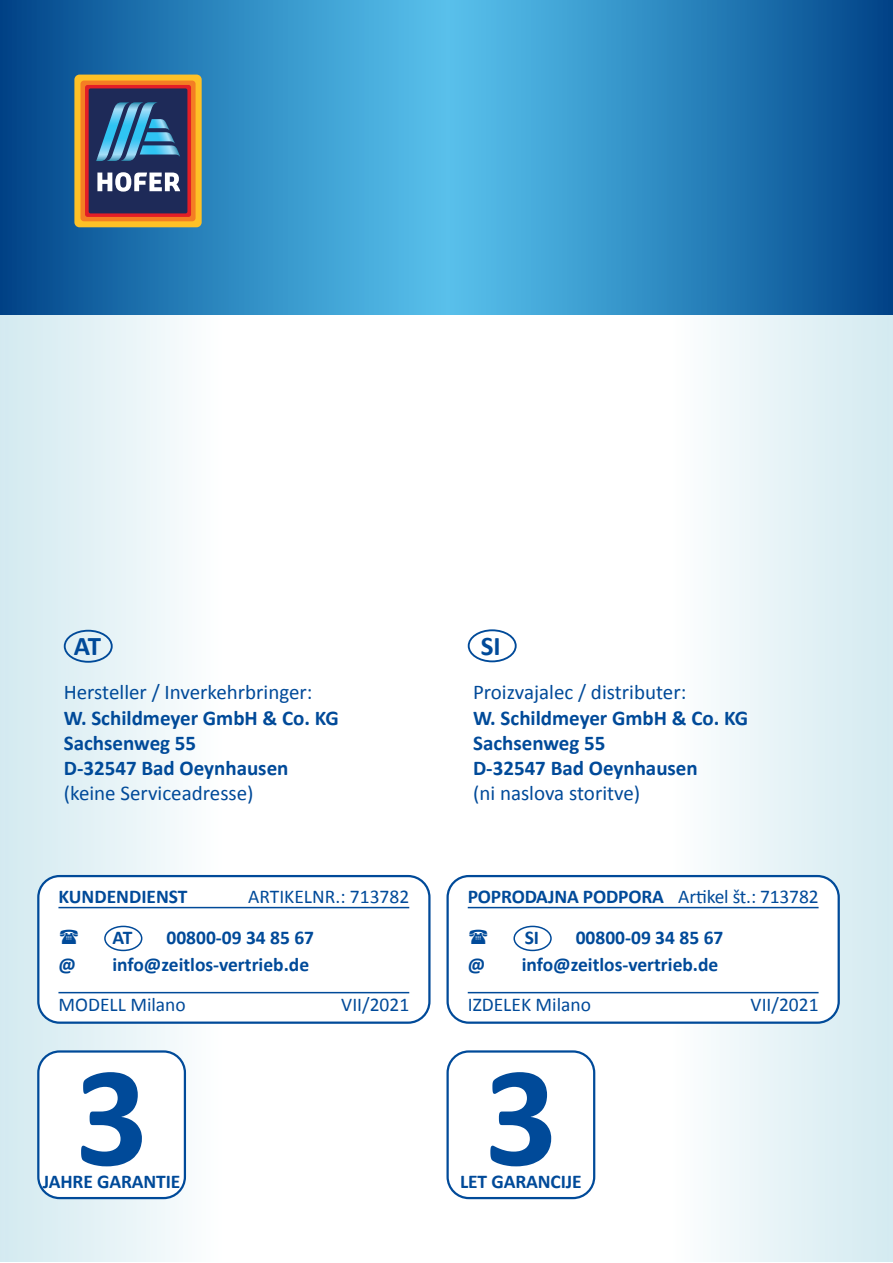
<style>
.page{position:relative;width:893px;height:1263px;background:#fff}
.page>*{position:absolute;margin:0;border:0;box-sizing:border-box;transform-origin:0 0}
.t1{font:700 144px "Calibri";color:#004a99}
.t2{font:700 27px "Calibri";color:#004a99}
.t3{font:700 21px/25.2px "Calibri";color:#004a99}
.t4{font:21px "Calibri";color:#004a99}
.t5{font:700 19.5px "Calibri";color:#004a99}
.t6{font:19.5px "Calibri";color:#004a99}
</style>
<div class="page">
<img style="left:0;top:0;width:893px;height:1261px">
<div style="left:64px;top:630px;width:49px;height:33px;border:2px solid #004a99;border-radius:50%"></div>
<div style="left:468px;top:629px;width:49px;height:33px;border:2px solid #004a99;border-radius:50%"></div>
<div style="left:38px;top:876px;width:391px;height:147px;background:#fff;border-radius:21px"></div>
<div style="left:37px;top:875px;width:394px;height:149px;border:2px solid #004a99;border-radius:21px"></div>
<div style="left:448px;top:876px;width:391px;height:147px;background:#fff;border-radius:21px"></div>
<div style="left:446px;top:875px;width:394px;height:149px;border:2px solid #004a99;border-radius:21px"></div>
<div style="left:38px;top:1051px;width:147px;height:147px;background:#fff;border-radius:21px"></div>
<div style="left:37px;top:1050px;width:149px;height:149px;border:2px solid #004a99;border-radius:21px"></div>
<div style="left:448px;top:1051px;width:146px;height:147px;background:#fff;border-radius:21px"></div>
<div style="left:446px;top:1050px;width:149px;height:149px;border:2px solid #004a99;border-radius:21px"></div>
<hr style="left:58px;top:907px;width:351px;height:1px;background:#004a99">
<hr style="left:468px;top:907px;width:351px;height:1px;background:#004a99">
<hr style="left:58px;top:992px;width:351px;height:1px;background:#004a99">
<hr style="left:468px;top:992px;width:351px;height:1px;background:#004a99">
<div style="left:104px;top:926px;width:38px;height:25px;border:2px solid #004a99;border-radius:50%"></div>
<div style="left:513px;top:926px;width:39px;height:25px;border:2px solid #004a99;border-radius:50%"></div>
<div style="left:74px;top:75px;width:128px;height:152px;background:#fec126;border-radius:5px"></div>
<div style="left:81px;top:81px;width:115px;height:140px;background:#f47e23;border-radius:3px"></div>
<svg style="left:85px;top:85px;width:106px;height:132px;background:#d31f29"></svg>
<div style="left:89px;top:88px;width:98px;height:125px;background:#1e2a58;border-radius:2px"></div>
<svg style="left:97px;top:172px;width:83px;height:20px"></svg>
<svg style="left:96px;top:102px;width:84px;height:59px"></svg>
<h2 class="t2" style="left:74px;top:629px;width:29px">AT</h2>
<h2 class="t2" style="left:481px;top:628px;width:21px">SI</h2>
<p class="t4" style="left:64px;top:679px;width:250px">Hersteller / Inverkehrbringer:</p>
<p class="t3" style="left:64px;top:705px;width:277px">W. Schildmeyer GmbH &amp; Co. KG<br>Sachsenweg 55<br>D-32547 Bad Oeynhausen</p>
<p class="t4" style="left:64px;top:780px;width:191px">(keine Serviceadresse)</p>
<p class="t4" style="left:473px;top:679px;width:215px">Proizvajalec / distributer:</p>
<p class="t3" style="left:473px;top:705px;width:277px">W. Schildmeyer GmbH &amp; Co. KG<br>Sachsenweg 55<br>D-32547 Bad Oeynhausen</p>
<p class="t4" style="left:473px;top:780px;width:169px">(ni naslova storitve)</p>
<p class="t6" style="left:248px;top:884px;width:163px">ARTIKELNR.: 713782</p>
<p class="t6" style="left:678px;top:884px;width:142px">Artikel št.: 713782</p>
<p class="t5" style="left:58px;top:884px;width:131px">KUNDENDIENST</p>
<p class="t5" style="left:468px;top:884px;width:198px">POPRODAJNA PODPORA</p>
<p class="t5" style="left:112px;top:925px;width:21px">AT</p>
<p class="t5" style="left:166px;top:925px;width:149px">00800-09 34 85 67</p>
<p class="t5" style="left:58px;top:952px;width:19px">@</p>
<p class="t5" style="left:112px;top:952px;width:198px">info@zeitlos-vertrieb.de</p>
<p class="t5" style="left:525px;top:925px;width:16px">SI</p>
<p class="t5" style="left:576px;top:925px;width:149px">00800-09 34 85 67</p>
<p class="t5" style="left:468px;top:952px;width:19px">@</p>
<p class="t5" style="left:522px;top:952px;width:198px">info@zeitlos-vertrieb.de</p>
<p class="t6" style="left:341px;top:992px;width:69px">VII/2021</p>
<p class="t6" style="left:751px;top:992px;width:69px">VII/2021</p>
<p class="t6" style="left:58px;top:992px;width:129px">MODELL Milano</p>
<p class="t6" style="left:468px;top:992px;width:125px">IZDELEK Milano</p>
<h1 class="t1" style="left:75px;top:1025px;width:75px">3</h1>
<p class="t5" style="left:43px;top:1168px;width:139px">JAHRE GARANTIE</p>
<h1 class="t1" style="left:484px;top:1025px;width:75px">3</h1>
<p class="t5" style="left:460px;top:1168px;width:123px">LET GARANCIJE</p>
</div>
